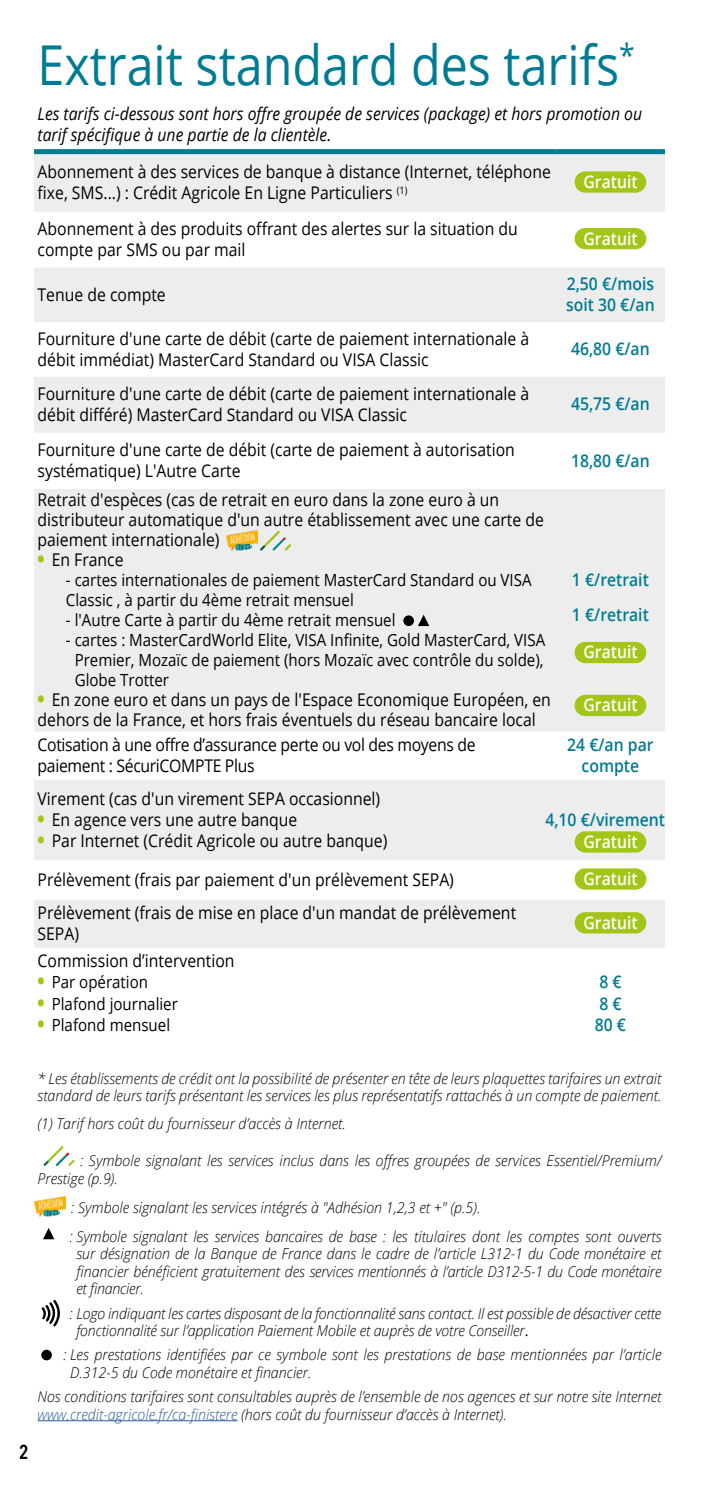
<style>
.page{position:relative;width:709px;height:1489px;background:#fff}
.page>*{position:absolute;margin:0;border:0;box-sizing:border-box;transform-origin:0 0}
.t1{font:55px "Open Sans";color:#007b91;scale:.88 1}
.t2{font:600 20px "Avenir Next Condensed";color:#000;scale:.95 1}
.t3{font:17.5px/21.2px "Open Sans";color:#000;scale:.9 1}
.t4{font:italic 17.5px/21.2px "Open Sans";color:#000;scale:.9 1}
.t5{font:600 17.5px/21.2px "Open Sans";color:#007b91;scale:.9 1}
.t6{font:17.5px/21.2px "Open Sans";letter-spacing:-.02em;color:#000;scale:.9 1}
.t7{font:600 17.5px "Open Sans";color:#fff;scale:.9 1}
.t8{font:16.75px/20px "Open Sans";color:#000;scale:.9 1}
.t9{font:italic 300 15px/17.5px "Open Sans";color:#000;scale:.95 1}
.s1{font-weight:800;font-size:20px;color:#a2c617}
.s2{font-weight:400;font-style:normal}
.s3{color:#275b9b}
</style>
<div class="page">
<svg style="left:34px;top:154px;width:631px;height:168px;fill:#ededed"></svg>
<svg style="left:34px;top:377px;width:631px;height:571px;fill:#ededed"></svg>
<div style="left:34px;top:149px;width:522px;height:5px;background:#007b91"></div>
<div style="left:556px;top:149px;width:109px;height:5px;background:#007b91"></div>
<div style="left:574px;top:171px;width:72px;height:22px;background:#a2c617;border-radius:11px"></div>
<div style="left:574px;top:228px;width:72px;height:21px;background:#a2c617;border-radius:11px"></div>
<img style="left:226px;top:530px;width:31px;height:20px">
<img style="left:259px;top:530px;width:21px;height:21px">
<img style="left:272px;top:537px;width:14px;height:14px">
<svg style="left:284px;top:544px;width:7px;height:7px"></svg>
<div style="left:403px;top:615px;width:11px;height:11px;background:#000;border-radius:50%"></div>
<svg style="left:418px;top:614px;width:11px;height:12px"></svg>
<div style="left:574px;top:642px;width:72px;height:21px;background:#a2c617;border-radius:11px"></div>
<div style="left:574px;top:694px;width:72px;height:22px;background:#a2c617;border-radius:11px"></div>
<div style="left:574px;top:831px;width:72px;height:21px;background:#a2c617;border-radius:11px"></div>
<div style="left:574px;top:868px;width:72px;height:21px;background:#a2c617;border-radius:11px"></div>
<div style="left:574px;top:912px;width:72px;height:21px;background:#a2c617;border-radius:11px"></div>
<img style="left:43px;top:1146px;width:20px;height:19px">
<img style="left:55px;top:1152px;width:14px;height:14px">
<svg style="left:68px;top:1159px;width:7px;height:7px"></svg>
<div style="left:41px;top:1349px;width:11px;height:11px;background:#000;border-radius:50%"></div>
<hr style="left:38px;top:1420px;width:199px;height:1px;background:#275b9b">
<img style="left:34px;top:1196px;width:31px;height:20px">
<svg style="left:43px;top:1228px;width:11px;height:11px"></svg>
<svg style="left:42px;top:1299px;width:18px;height:27px"></svg>
<h1 class="t1" style="left:38px;top:28px;width:680px">Extrait standard des tarifs<sup>*</sup></h1>
<p class="t4" style="left:38px;top:102px;width:673px">Les tarifs ci-dessous sont hors offre groupée de services (package) et hors promotion ou tarif spécifique à une partie de la clientèle.</p>
<p class="t3" style="left:38px;top:161px;width:572px">Abonnement à des services de banque à distance (Internet, téléphone fixe, SMS...) : Crédit Agricole En Ligne Particuliers <sup>(1)</sup></p>
<p class="t7" style="left:583px;top:169px;width:62px">Gratuit</p>
<p class="t3" style="left:38px;top:217px;width:535px">Abonnement à des produits offrant des alertes sur la situation du compte par SMS ou par mail</p>
<p class="t7" style="left:583px;top:226px;width:62px">Gratuit</p>
<p class="t3" style="left:38px;top:283px;width:144px">Tenue de compte</p>
<p class="t5" style="left:566px;top:272px;width:100px">2,50 €/mois soit 30 €/an</p>
<p class="t3" style="left:38px;top:327px;width:548px">Fourniture d'une carte de débit (carte de paiement internationale à débit immédiat) MasterCard Standard ou VISA Classic</p>
<p class="t5" style="left:571px;top:338px;width:89px">46,80 €/an</p>
<p class="t3" style="left:38px;top:382px;width:548px">Fourniture d'une carte de débit (carte de paiement internationale à débit différé) MasterCard Standard ou VISA Classic</p>
<p class="t5" style="left:571px;top:393px;width:89px">45,75 €/an</p>
<p class="t3" style="left:38px;top:438px;width:532px">Fourniture d'une carte de débit (carte de paiement à autorisation systématique) L'Autre Carte</p>
<p class="t5" style="left:571px;top:449px;width:89px">18,80 €/an</p>
<p class="t3" style="left:38px;top:489px;width:564px;line-height:20px">Retrait d'espèces (cas de retrait en euro dans la zone euro à un distributeur automatique d'un autre établissement avec une carte de paiement internationale)</p>
<p class="t3" style="left:38px;top:548px;width:97px"><span class="s1">•</span> En France</p>
<p class="t8" style="left:66px;top:569px;width:519px">- cartes internationales de paiement MasterCard Standard ou VISA<br>Classic , à partir du 4ème retrait mensuel</p>
<p class="t8" style="left:66px;top:609px;width:368px">- l'Autre Carte à partir du 4ème retrait mensuel</p>
<p class="t8" style="left:75px;top:629px;width:524px;text-align:justify;text-indent:-9px">- cartes : MasterCardWorld Elite, VISA Infinite, Gold MasterCard, VISA Premier, Mozaïc de paiement (hors Mozaïc avec contrôle du solde), Globe Trotter</p>
<p class="t3" style="left:38px;top:689px;width:572px;line-height:20px"><span class="s1">•</span> En zone euro et dans un pays de l'Espace Economique Européen, en dehors de la France, et hors frais éventuels du réseau bancaire local</p>
<p class="t5" style="left:572px;top:562px;width:87px;line-height:35px;text-align:center">1 €/retrait<br>1 €/retrait<br>Gratuit</p>
<p class="t7" style="left:583px;top:693px;width:62px">Gratuit</p>
<p class="t6" style="left:38px;top:733px;width:488px">Cotisation à une offre d’assurance perte ou vol des moyens de paiement : SécuriCOMPTE Plus</p>
<p class="t5" style="left:567px;top:733px;width:97px;text-align:center">24 €/an par compte</p>
<p class="t3" style="left:38px;top:787px;width:382px">Virement (cas d'un virement SEPA occasionnel)</p>
<p class="t3" style="left:38px;top:808px;width:290px"><span class="s1">•</span> En agence vers une autre banque</p>
<p class="t3" style="left:38px;top:829px;width:390px"><span class="s1">•</span> Par Internet (Crédit Agricole ou autre banque)</p>
<p class="t7" style="left:583px;top:829px;width:62px">Gratuit</p>
<p class="t3" style="left:38px;top:868px;width:464px">Prélèvement (frais par paiement d'un prélèvement SEPA)</p>
<p class="t7" style="left:583px;top:866px;width:62px">Gratuit</p>
<p class="t3" style="left:38px;top:901px;width:533px">Prélèvement (frais de mise en place d'un mandat de prélèvement<br>SEPA)</p>
<p class="t7" style="left:583px;top:910px;width:62px">Gratuit</p>
<p class="t3" style="left:38px;top:949px;width:220px">Commission d’intervention</p>
<p class="t8" style="left:38px;top:971px;width:124px"><span class="s1">•</span> Par opération</p>
<p class="t8" style="left:38px;top:992px;width:157px"><span class="s1">•</span> Plafond journalier</p>
<p class="t8" style="left:38px;top:1014px;width:149px"><span class="s1">•</span> Plafond mensuel</p>
<p class="t5" style="left:545px;top:808px;width:134px">4,10 €/virement</p>
<p class="t5" style="left:595px;top:970px;width:36px">8 €<br>8 €<br>80 €</p>
<h2 class="t2" style="left:19px;top:1434px;width:11px">2</h2>
<p class="t9" style="left:38px;top:1068px;width:658px">* Les établissements de crédit ont la possibilité de présenter en tête de leurs plaquettes tarifaires un extrait standard de leurs tarifs présentant les services les plus représentatifs rattachés à un compte de paiement.</p>
<p class="t9" style="left:38px;top:1114px;width:326px">(1) Tarif hors coût du fournisseur d’accès à Internet.</p>
<p class="t9" style="left:38px;top:1151px;width:658px;text-indent:42px">: Symbole signalant les services inclus dans les offres groupées de services Essentiel/Premium/<br>Prestige (p.9).</p>
<p class="t9" style="left:70px;top:1191px;width:624px;line-height:29.2px">: Symbole signalant les services intégrés à "Adhésion 1,2,3 et +" (p.5).<br>: Symbole signalant les services bancaires de base : les titulaires dont les comptes sont ouverts</p>
<p class="t9" style="left:76px;top:1244px;width:617px;text-align:justify">sur désignation de la Banque de France dans le cadre de l’article L312-1 du Code monétaire et financier bénéficient gratuitement des services mentionnés à l’article D312-5-1 du Code monétaire et financier.</p>
<p class="t9" style="left:76px;top:1303px;width:617px;text-indent:-7px">: Logo indiquant les cartes disposant de la fonctionnalité sans contact. Il est possible de désactiver cette fonctionnalité sur l’application Paiement Mobile et auprès de votre Conseiller<span class="s2">.</span></p>
<p class="t9" style="left:70px;top:1345px;width:624px;text-indent:-7px">: Les prestations identifiées par ce symbole sont les prestations de base mentionnées par l’article<br>D.312-5 du Code monétaire et financier.</p>
<p class="t9" style="left:38px;top:1387px;width:658px">Nos conditions tarifaires sont consultables auprès de l’ensemble de nos agences et sur notre site Internet <span class="s3">www.credit-agricole.fr/ca-finistere</span> (hors coût du fournisseur d’accès à Internet).</p>
</div>
